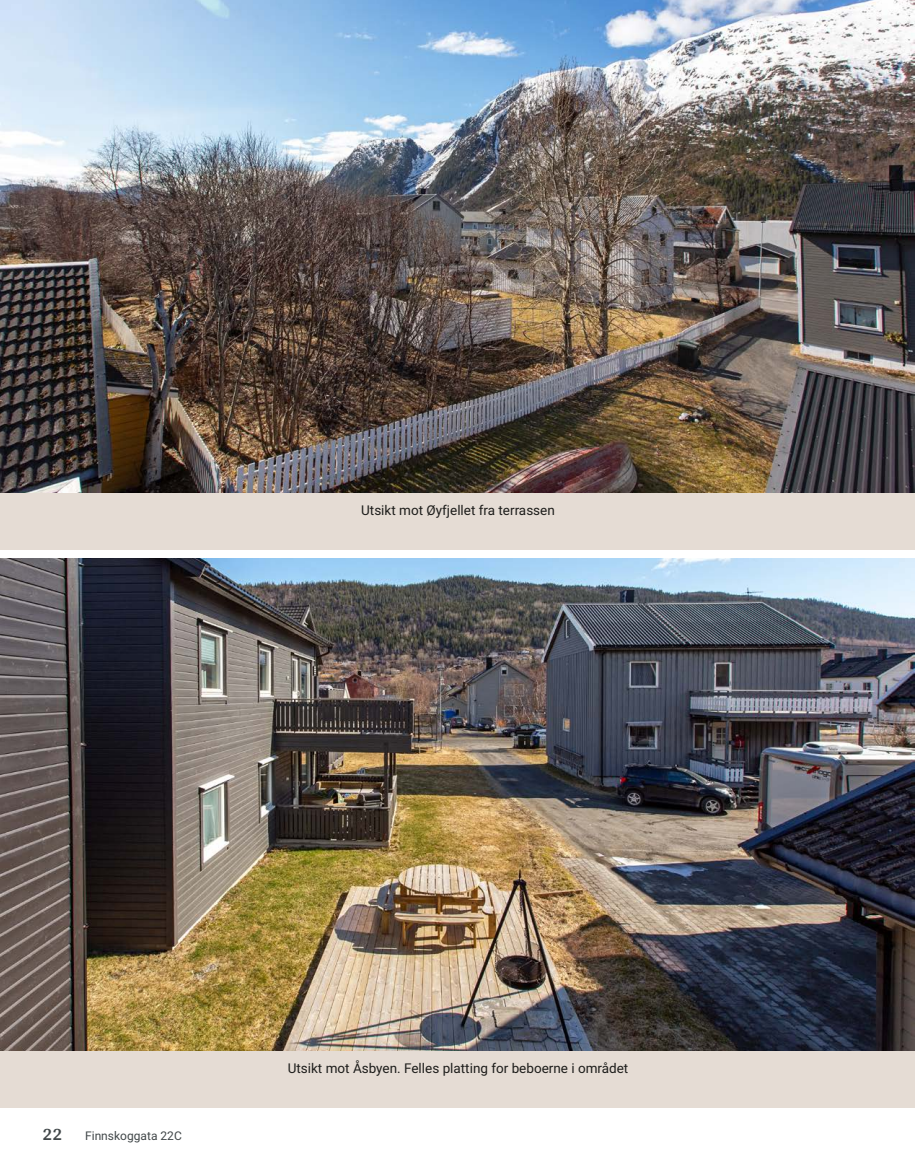
<style>
.page{position:relative;width:915px;height:1172px;background:#fff}
.page>*{position:absolute;margin:0;border:0;box-sizing:border-box;transform-origin:0 0}
.t1{font:700 18px "Arya";color:#414749}
.t2{font:13.5px "Roboto";color:#1d1d1b}
.t3{font:12px "Roboto";color:#414749}
</style>
<div class="page">
<div style="left:0;top:492px;width:914px;height:58px;background:#e5dcd4"></div>
<div style="left:0;top:1050px;width:914px;height:58px;background:#e5dcd4"></div>
<img style="left:0;top:0;width:914px;height:492px">
<img style="left:0;top:558px;width:914px;height:492px">
<p class="t2" style="left:361px;top:501px;width:195px">Utsikt mot Øyfjellet fra terrassen</p>
<h1 class="t1" style="left:43px;top:1123px;width:21px">22</h1>
<p class="t3" style="left:85px;top:1127px;width:98px">Finnskoggata 22C</p>
<p class="t2" style="left:287px;top:1059px;width:342px">Utsikt mot Åsbyen. Felles platting for beboerne i området</p>
</div>
